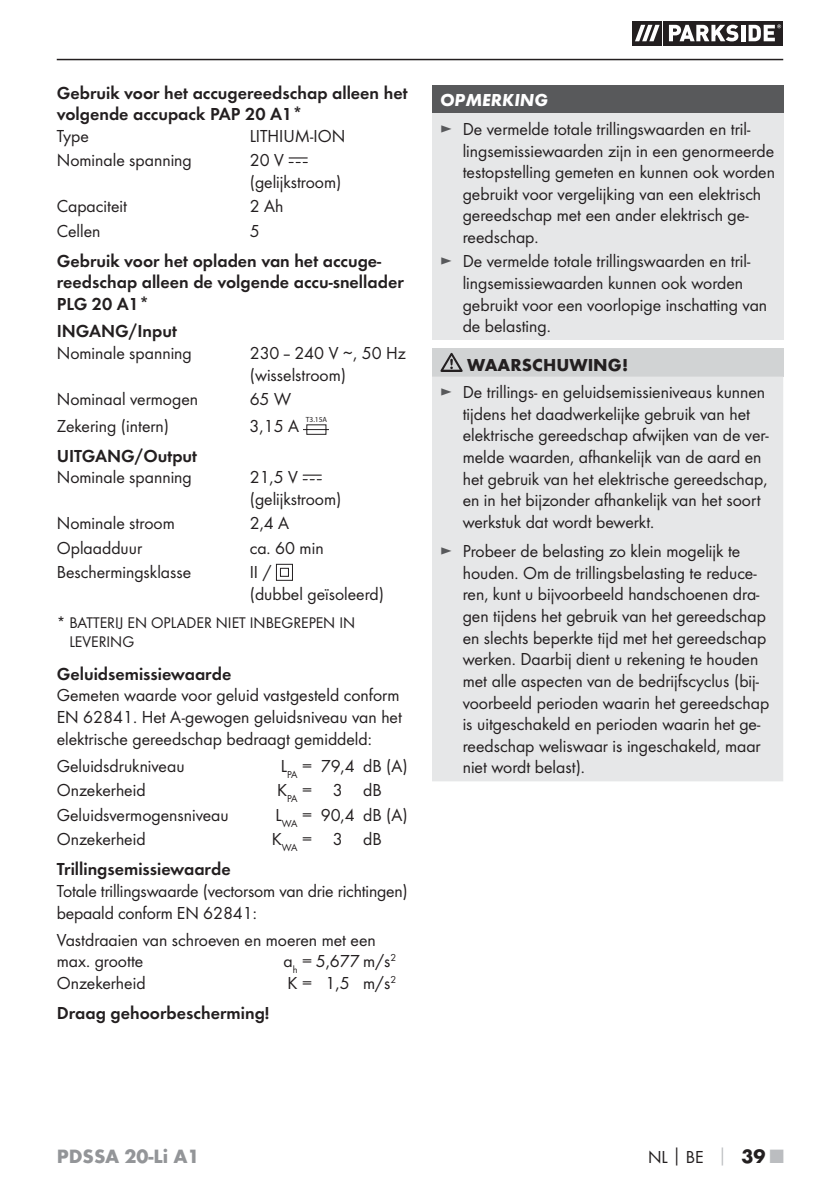
<style>
.page{position:relative;width:840px;height:1191px;background:#fff}
.page>*{position:absolute;margin:0;border:0;box-sizing:border-box;transform-origin:0 0}
.t1{font:700 20px "Futura";color:#939598}
.t2{font:18px/21.6px "Futura Boo";color:#231f20}
.t3{font:18px/21.6px "Futura Dem";color:#231f20}
.t4{font:700 18px "Futura";color:#231f20}
.t5{font:italic 700 18px "Futura";color:#fff}
.t6{font:16px/19.2px "Futura Boo";color:#231f20}
.t7{font:7.6px "Myriad Pro";color:#231f20}
.s1{color:#58595b}
.s2{font-family:"Futura";font-weight:700}
.s3{font-family:"Futura";font-weight:700;color:#bbbdc0}
.s4{font-family:"Futura";font-weight:700;font-size:20px}
.s5{font-family:"Futura";font-weight:700;font-size:20px;color:#bbbdc0}
</style>
<div class="page">
<hr style="left:57px;top:59px;width:725px;height:1px;background:#231f20">
<svg style="left:661px;top:21px;width:1px;height:24px"></svg>
<svg style="left:632px;top:21px;width:29px;height:24px"></svg>
<svg style="left:663px;top:21px;width:119px;height:24px"></svg>
<svg style="left:634px;top:25px;width:25px;height:16px"></svg>
<svg style="left:668px;top:25px;width:70px;height:16px"></svg>
<svg style="left:740px;top:25px;width:4px;height:16px"></svg>
<svg style="left:748px;top:24px;width:32px;height:17px"></svg>
<svg style="left:289px;top:157px;width:18px;height:6px"></svg>
<svg style="left:303px;top:424px;width:26px;height:11px"></svg>
<svg style="left:303px;top:474px;width:18px;height:6px"></svg>
<svg style="left:276px;top:564px;width:17px;height:17px"></svg>
<div style="left:432px;top:85px;width:350px;height:28px;background:#58595b"></div>
<div style="left:432px;top:113px;width:350px;height:227px;background:#e6e7e8"></div>
<div style="left:432px;top:348px;width:350px;height:28px;background:#d1d3d4"></div>
<div style="left:432px;top:376px;width:350px;height:405px;background:#e6e7e8"></div>
<svg style="left:440px;top:353px;width:22px;height:19px"></svg>
<p class="t3" style="left:57px;top:83px;width:352px">Gebruik voor het accugereedschap alleen het volgende accupack PAP 20 A1*</p>
<p class="t2" style="left:57px;top:126px;width:34px">Type</p>
<p class="t2" style="left:249px;top:126px;width:97px">LITHIUM-ION</p>
<p class="t2" style="left:57px;top:150px;width:136px">Nominale spanning</p>
<p class="t2" style="left:249px;top:150px;width:93px">20 V (gelijkstroom)</p>
<p class="t2" style="left:57px;top:196px;width:72px">Capaciteit</p>
<p class="t2" style="left:249px;top:196px;width:35px">2 Ah</p>
<p class="t2" style="left:57px;top:221px;width:45px">Cellen</p>
<p class="t2" style="left:249px;top:221px;width:11px">5</p>
<p class="t3" style="left:57px;top:251px;width:348px">Gebruik voor het opladen van het accuge&shy;reedschap alleen de volgende accu-snellader<br>PLG 20 A1*</p>
<p class="t3" style="left:57px;top:322px;width:122px">INGANG/Input</p>
<p class="t2" style="left:57px;top:343px;width:136px">Nominale spanning</p>
<p class="t2" style="left:249px;top:343px;width:158px">230 – 240 V ∼, 50 Hz (wisselstroom)</p>
<p class="t2" style="left:57px;top:389px;width:143px">Nominaal vermogen</p>
<p class="t2" style="left:249px;top:389px;width:43px">65 W</p>
<p class="t2" style="left:57px;top:416px;width:114px">Zekering (intern)</p>
<p class="t2" style="left:249px;top:416px;width:51px">3,15 A</p>
<p class="t7" style="left:305px;top:415px;width:23px">T3.15A</p>
<p class="t3" style="left:57px;top:446px;width:142px">UITGANG/Output</p>
<p class="t2" style="left:57px;top:467px;width:136px">Nominale spanning</p>
<p class="t2" style="left:249px;top:467px;width:93px">21,5 V (gelijkstroom)</p>
<p class="t2" style="left:57px;top:513px;width:119px">Nominale stroom</p>
<p class="t2" style="left:249px;top:513px;width:41px">2,4 A</p>
<p class="t2" style="left:57px;top:538px;width:87px">Oplaadduur</p>
<p class="t2" style="left:249px;top:538px;width:75px">ca. 60 min</p>
<p class="t2" style="left:57px;top:562px;width:136px">Beschermingsklasse</p>
<p class="t2" style="left:249px;top:562px;width:136px">II /<br>(dubbel geïsoleerd)</p>
<p class="t6" style="left:69px;top:613px;width:287px;text-indent:-13px">* BATTERIJ EN OPLADER NIET INBEGREPEN IN<br>LEVERING</p>
<p class="t3" style="left:57px;top:664px;width:176px">Geluidsemissiewaarde</p>
<p class="t2" style="left:57px;top:685px;width:346px">Gemeten waarde voor geluid vastgesteld conform<br>EN 62841. Het A-gewogen geluidsniveau van het elektrische gereedschap bedraagt gemiddeld:</p>
<p class="t2" style="left:57px;top:756px;width:129px">Geluidsdrukniveau</p>
<p class="t2" style="left:281px;top:756px;width:128px">L<sub>PA</sub> = 79,4 dB (A)</p>
<p class="t2" style="left:57px;top:780px;width:90px">Onzekerheid</p>
<p class="t2" style="left:277px;top:780px;width:106px">K<sub>PA</sub> = 3 dB</p>
<p class="t2" style="left:57px;top:805px;width:173px">Geluidsvermogensniveau</p>
<p class="t2" style="left:275px;top:805px;width:134px">L<sub>WA</sub> = 90,4 dB (A)</p>
<p class="t2" style="left:57px;top:829px;width:90px">Onzekerheid</p>
<p class="t2" style="left:272px;top:829px;width:111px">K<sub>WA</sub> = 3 dB</p>
<p class="t3" style="left:57px;top:859px;width:175px">Trillingsemissiewaarde</p>
<p class="t2" style="left:57px;top:881px;width:352px">Totale trillingswaarde (vectorsom van drie richtingen) bepaald conform EN 62841:</p>
<p class="t2" style="left:57px;top:930px;width:320px">Vastdraaien van schroeven en moeren met een max. grootte</p>
<p class="t2" style="left:283px;top:951px;width:114px">a<sub>h</sub> = 5,677 m/s<sup>2</sup></p>
<p class="t2" style="left:57px;top:973px;width:90px">Onzekerheid</p>
<p class="t2" style="left:287px;top:973px;width:110px">K = 1,5 m/s<sup>2</sup></p>
<p class="t3" style="left:57px;top:1003px;width:214px">Draag gehoorbescherming!</p>
<p class="t5" style="left:440px;top:94px;width:109px">OPMERKING</p>
<p class="t2" style="left:462px;top:119px;width:313px;text-indent:-23px"><span class="s1">►</span> De vermelde totale trillingswaarden en tril&shy;lingsemissiewaarden zijn in een genormeerde testopstelling gemeten en kunnen ook worden gebruikt voor vergelijking van een elektrisch gereedschap met een ander elektrisch ge&shy;reedschap.</p>
<p class="t2" style="left:462px;top:251px;width:306px;text-indent:-23px"><span class="s1">►</span> De vermelde totale trillingswaarden en tril&shy;lingsemissiewaarden kunnen ook worden gebruikt voor een voorlopige inschatting van de belasting.</p>
<p class="t4" style="left:467px;top:357px;width:162px">WAARSCHUWING!</p>
<p class="t2" style="left:462px;top:382px;width:307px;text-indent:-23px"><span class="s1">►</span> De trillings- en geluidsemissieniveaus kunnen tijdens het daadwerkelijke gebruik van het elektrische gereedschap afwijken van de ver&shy;melde waarden, afhankelijk van de aard en het gebruik van het elektrische gereedschap, en in het bijzonder afhankelijk van het soort werkstuk dat wordt bewerkt.</p>
<p class="t2" style="left:462px;top:541px;width:308px;text-indent:-23px"><span class="s1">►</span> Probeer de belasting zo klein mogelijk te houden. Om de trillingsbelasting te reduce&shy;ren, kunt u bijvoorbeeld handschoenen dra&shy;gen tijdens het gebruik van het gereedschap en slechts beperkte tijd met het gereedschap werken. Daarbij dient u rekening te houden met alle aspecten van de bedrijfscyclus (bij&shy;voorbeeld perioden waarin het gereedschap is uitgeschakeld en perioden waarin het ge&shy;reedschap weliswaar is ingeschakeld, maar niet wordt belast).</p>
<p class="t1" style="left:57px;top:1148px;width:144px">PDSSA 20-Li A1</p>
<p class="t2" style="left:647px;top:1146px;width:137px">NL<span class="s2">│</span>BE <span class="s3">│</span> <span class="s4">39</span> <span class="s5">■</span></p>
</div>
